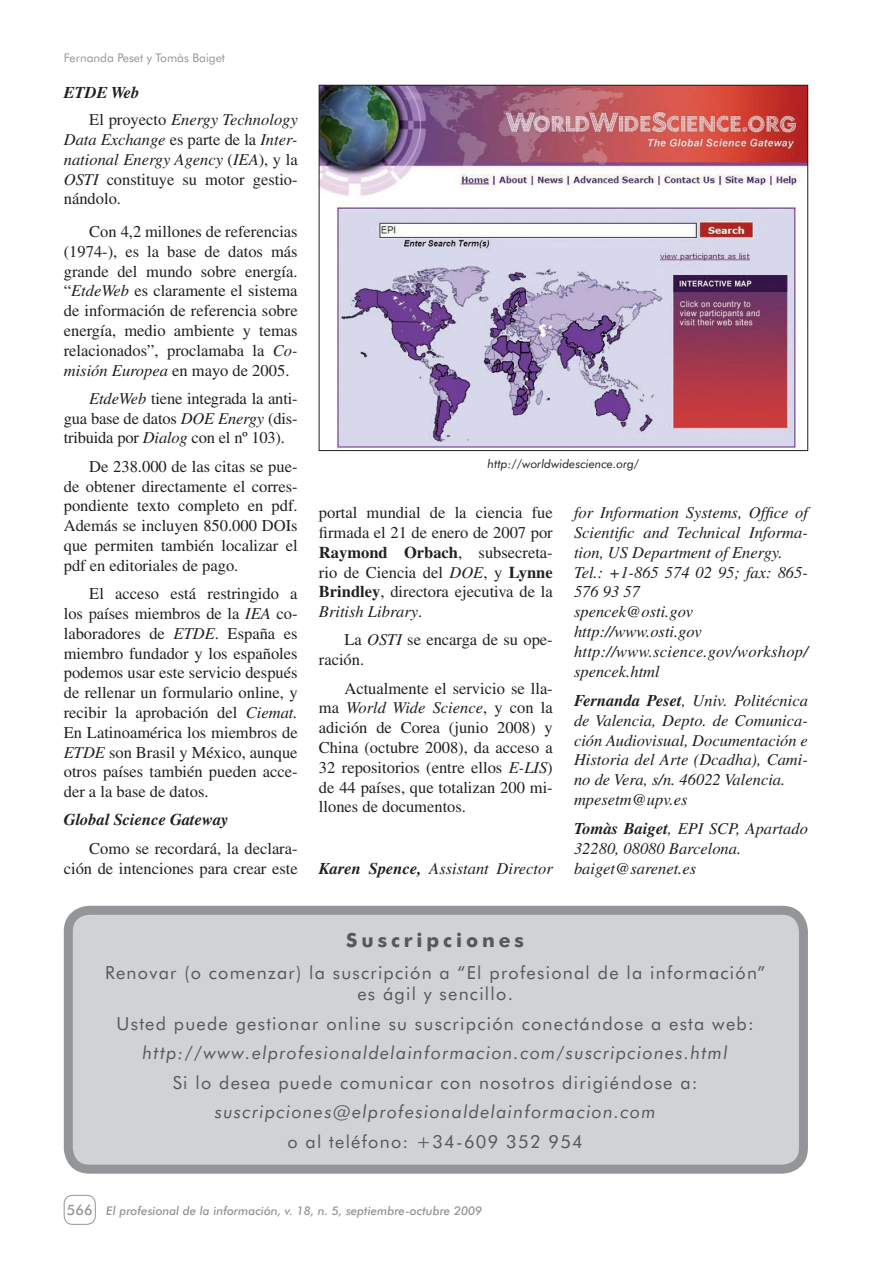
<style>
.page{position:relative;width:893px;height:1263px;background:#fff}
.page>*{position:absolute;margin:0;border:0;box-sizing:border-box;transform-origin:0 0}
.t1{font:700 19.5px "Futura BT";letter-spacing:.2em;color:#57585a}
.t2{font:18px/21px "Futura BT";letter-spacing:.07em;color:#57585a;text-align:center}
.t3{font:italic 18px "Futura BT";letter-spacing:.07em;color:#57585a}
.t4{font:16.5px/19.8px "Times";color:#231f20;text-align:justify}
.t5{font:italic 16.5px/19.8px "Times";color:#231f20}
.t6{font:italic 700 16.5px "Times";color:#231f20}
.t7{font:500 14.25px "Futura BT";color:#939598}
.t8{font:italic 500 12px "Futura BT";color:#939598}
.t9{font:italic 12px "Futura BT";color:#231f20}
.t10{font:12px "Futura BT";color:#939598}
.s1{font-weight:700}
.s2{font-style:normal}
.s3{font-style:italic}
</style>
<div class="page">
<div style="left:64px;top:1195px;width:32px;height:30px;border:1px solid #939598;border-radius:9px"></div>
<img style="left:321px;top:87px;width:485px;height:362px">
<div style="left:68px;top:910px;width:735px;height:259px;background:#d1d2d4;border-radius:21px"></div>
<div style="left:64px;top:906px;width:744px;height:268px;border:9px solid #939598;border-radius:21px"></div>
<p class="t10" style="left:64px;top:51px;width:163px">Fernanda Peset y Tomàs Baiget</p>
<p class="t5" style="left:89px;top:79px;width:210px;line-height:27.3px;text-indent:-26px"><span class="s1">ETDE Web<br></span><span class="s2">El proyecto</span> Energy Technology</p>
<p class="t4" style="left:64px;top:129px;width:235px"><span class="s3">Data Exchange</span> es parte de la <span class="s3">Inter&shy;national Energy Agency</span> (<span class="s3">IEA</span>), y la <span class="s3">OSTI</span> constituye su motor gestio&shy;nándolo.</p>
<p class="t4" style="left:64px;top:221px;width:235px;text-indent:26px">Con 4,2 millones de referencias (1974-), es la base de datos más grande del mundo sobre energía. “<span class="s3">EtdeWeb</span> es claramente el sistema de información de referencia sobre energía, medio ambiente y temas relacionados”, proclamaba la <span class="s3">Co&shy;misión Europea</span> en mayo de 2005.</p>
<p class="t4" style="left:64px;top:388px;width:235px;text-indent:26px"><span class="s3">EtdeWeb</span> tiene integrada la anti&shy;gua base de datos <span class="s3">DOE Energy</span> (dis&shy;tribuida por <span class="s3">Dialog</span> con el nº 103).</p>
<p class="t4" style="left:64px;top:456px;width:235px;text-indent:26px">De 238.000 de las citas se pue&shy;de obtener directamente el corres&shy;pondiente texto completo en pdf.<br>Además se incluyen 850.000 DOIs que permiten también localizar el pdf en editoriales de pago.</p>
<p class="t4" style="left:64px;top:584px;width:235px;text-indent:26px">El acceso está restringido a los países miembros de la <span class="s3">IEA</span> co&shy;laboradores de <span class="s3">ETDE</span>. España es miembro fundador y los españoles podemos usar este servicio después de rellenar un formulario online, y recibir la aprobación del <span class="s3">Ciemat.<br></span>En Latinoamérica los miembros de <span class="s3">ETDE</span> son Brasil y México, aunque otros países también pueden acce&shy;der a la base de datos.</p>
<p class="t6" style="left:64px;top:810px;width:166px">Global Science Gateway</p>
<p class="t4" style="left:64px;top:838px;width:235px;text-align:right">Como se recordará, la declara&shy;ción de intenciones para crear este</p>
<p class="t9" style="left:487px;top:457px;width:153px">http://worldwidescience.org/</p>
<p class="t5" style="left:574px;top:503px;width:235px">for Information Systems, Office of<br>Scientific and Technical Informa&shy;tion, US Department of Energy.<br>Tel.: +1-865 574 02 95; fax: 865-<br>576 93 57<br>spencek@osti.gov http://www.osti.gov http://www.science.gov/workshop/ spencek.html</p>
<p class="t5" style="left:574px;top:690px;width:235px"><span class="s1">Fernanda Peset</span>, Univ. Politécnica de Valencia, Depto. de Comunica&shy;ción Audiovisual, Documentación e<br>Historia del Arte (Dcadha), Cami&shy;no de Vera, s/n. 46022 Valencia. mpesetm@upv.es</p>
<p class="t5" style="left:574px;top:819px;width:235px"><span class="s1">Tomàs Baiget</span>, EPI SCP, Apartado<br>32280, 08080 Barcelona. baiget@sarenet.es</p>
<p class="t4" style="left:319px;top:503px;width:235px">portal mundial de la ciencia fue firmada el 21 de enero de 2007 por <span class="s1">Raymond Orbach</span>, subsecreta&shy;rio de Ciencia del <span class="s3">DOE</span>, y <span class="s1">Lynne Brindley</span>, directora ejecutiva de la <span class="s3">British Library</span>.</p>
<p class="t4" style="left:319px;top:630px;width:235px;text-indent:26px">La <span class="s3">OSTI</span> se encarga de su ope&shy;ración.</p>
<p class="t4" style="left:319px;top:678px;width:235px;text-indent:26px">Actualmente el servicio se lla&shy;ma <span class="s3">World Wide Science</span>, y con la adición de Corea (junio 2008) y China (octubre 2008), da acceso a 32 repositorios (entre ellos <span class="s3">E-LIS</span>) de 44 países, que totalizan 200 mi&shy;llones de documentos.</p>
<p class="t5" style="left:319px;top:858px;width:235px"><span class="s1">Karen Spence,</span> Assistant Director</p>
<p class="t1" style="left:346px;top:928px;width:179px">Suscripciones</p>
<p class="t2" style="left:105px;top:962px;width:661px">Renovar (o comenzar) la suscripción a “El profesional de la información” es ágil y sencillo.</p>
<p class="t2" style="left:117px;top:1012px;width:639px">Usted puede gestionar online su suscripción conectándose a esta web:</p>
<p class="t3" style="left:143px;top:1042px;width:587px">http://www.elprofesionaldelainformacion.com/suscripciones.html</p>
<p class="t2" style="left:173px;top:1071px;width:526px">Si lo desea puede comunicar con nosotros dirigiéndose a:</p>
<p class="t3" style="left:215px;top:1101px;width:442px">suscripciones@elprofesionaldelainformacion.com</p>
<p class="t2" style="left:287px;top:1130px;width:297px">o al teléfono: +34-609 352 954</p>
<p class="t7" style="left:67px;top:1201px;width:27px">566</p>
<p class="t8" style="left:106px;top:1203px;width:377px">El profesional de la información, v. 18, n. 5, septiembre-octubre 2009</p>
</div>
